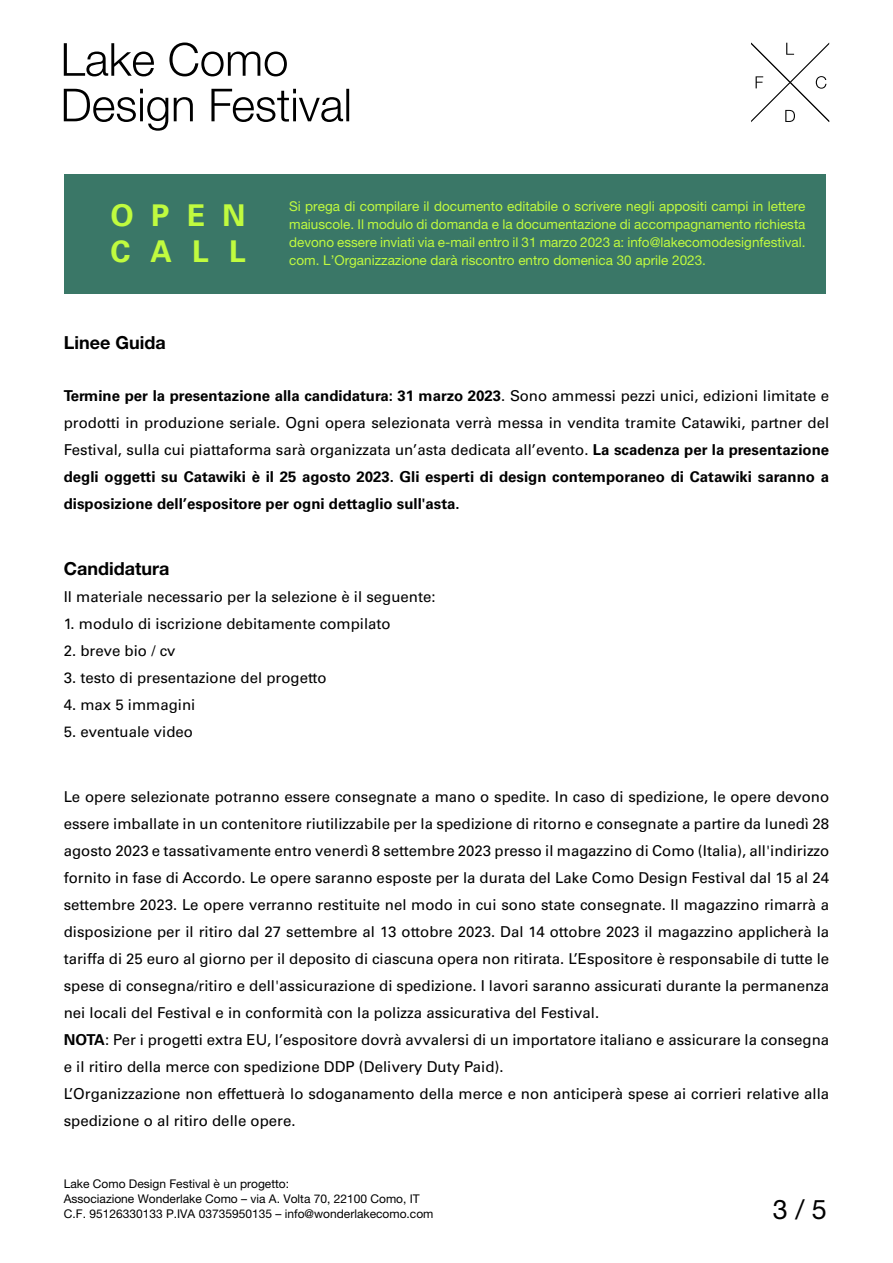
<style>
.page{position:relative;width:893px;height:1263px;background:#fff}
.page>*{position:absolute;margin:0;border:0;box-sizing:border-box;transform-origin:0 0}
.t1{font:700 30px/36px "Univers";letter-spacing:.62em;color:#c0fb3f}
.t2{font:27px "Helvetica Neue LT Std";color:#000}
.t3{font:700 18px "Helvetica Neue LT Std";color:#000}
.t4{font:15px/27px "Univers";color:#000}
.t5{font:700 15px/27px "Univers";color:#000;text-align:justify}
.t6{font:13.5px/18px "Helvetica Neue LT Std";color:#c0fb3f;text-align:justify}
.t7{font:12px/15px "Helvetica Neue LT Std";color:#000}
.s1{font-weight:400}
.s2{font-weight:700}
</style>
<div class="page">
<div style="left:64px;top:174px;width:762px;height:119px;background:#3a7767"></div>
<svg style="left:64px;top:89px;width:285px;height:42px"></svg>
<svg style="left:64px;top:43px;width:223px;height:33px"></svg>
<svg style="left:751px;top:43px;width:78px;height:79px"></svg>
<h1 class="t1" style="left:111px;top:198px;width:137px">OPEN<br>CALL</h1>
<p class="t3" style="left:64px;top:332px;width:103px">Linee Guida</p>
<p class="t6" style="left:289px;top:197px;width:518px">Si prega di compilare il documento editabile o scrivere negli appositi campi in lettere maiuscole. Il modulo di domanda e la documentazione di accompagnamento richiesta devono essere inviati via e-mail entro il 31 marzo 2023 a: info@lakecomodesignfestival. com. L’Organizzazione darà riscontro entro domenica 30 aprile 2023.</p>
<p class="t5" style="left:64px;top:382px;width:767px">Termine per la presentazione alla candidatura: 31 marzo 2023<span class="s1">. Sono ammessi pezzi unici, edizioni limitate e prodotti in produzione seriale. Ogni opera selezionata verrà messa in vendita tramite Catawiki, partner del Festival, sulla cui piattaforma sarà organizzata un’asta dedicata all’evento.</span> La scadenza per la presentazione degli oggetti su Catawiki è il 25 agosto 2023. Gli esperti di design contemporaneo di Catawiki saranno a disposizione dell’espositore per ogni dettaglio sull'asta.</p>
<p class="t3" style="left:64px;top:557px;width:107px">Candidatura</p>
<p class="t4" style="left:64px;top:583px;width:373px">Il materiale necessario per la selezione è il seguente:</p>
<p class="t4" style="left:64px;top:610px;width:328px">1. modulo di iscrizione debitamente compilato</p>
<p class="t4" style="left:64px;top:637px;width:113px">2. breve bio / cv</p>
<p class="t4" style="left:64px;top:664px;width:264px">3. testo di presentazione del progetto</p>
<p class="t4" style="left:64px;top:691px;width:133px">4. max 5 immagini</p>
<p class="t4" style="left:64px;top:718px;width:131px">5. eventuale video</p>
<p class="t4" style="left:64px;top:784px;width:767px">Le opere selezionate potranno essere consegnate a mano o spedite. In caso di spedizione, le opere devono essere imballate in un contenitore riutilizzabile per la spedizione di ritorno e consegnate a partire da lunedì 28 agosto 2023 e tassativamente entro venerdì 8 settembre 2023 presso il magazzino di Como (Italia), all'indirizzo fornito in fase di Accordo. Le opere saranno esposte per la durata del Lake Como Design Festival dal 15 al 24 settembre 2023. Le opere verranno restituite nel modo in cui sono state consegnate. Il magazzino rimarrà a disposizione per il ritiro dal 27 settembre al 13 ottobre 2023. Dal 14 ottobre 2023 il magazzino applicherà la tariffa di 25 euro al giorno per il deposito di ciascuna opera non ritirata. L’Espositore è responsabile di tutte le spese di consegna/ritiro e dell'assicurazione di spedizione. I lavori saranno assicurati durante la permanenza nei locali del Festival e in conformità con la polizza assicurativa del Festival.<br><span class="s2">NOTA</span>: Per i progetti extra EU, l’espositore dovrà avvalersi di un importatore italiano e assicurare la consegna e il ritiro della merce con spedizione DDP (Delivery Duty Paid).<br>L’Organizzazione non effettuerà lo sdoganamento della merce e non anticiperà spese ai corrieri relative alla spedizione o al ritiro delle opere.</p>
<p class="t7" style="left:64px;top:1176px;width:371px">Lake Como Design Festival è un progetto:<br>Associazione Wonderlake Como – via A. Volta 70, 22100 Como, IT<br>C.F. 95126330133 P.IVA 03735950135 – info@wonderlakecomo.com</p>
<h2 class="t2" style="left:773px;top:1193px;width:56px">3 / 5</h2>
</div>
